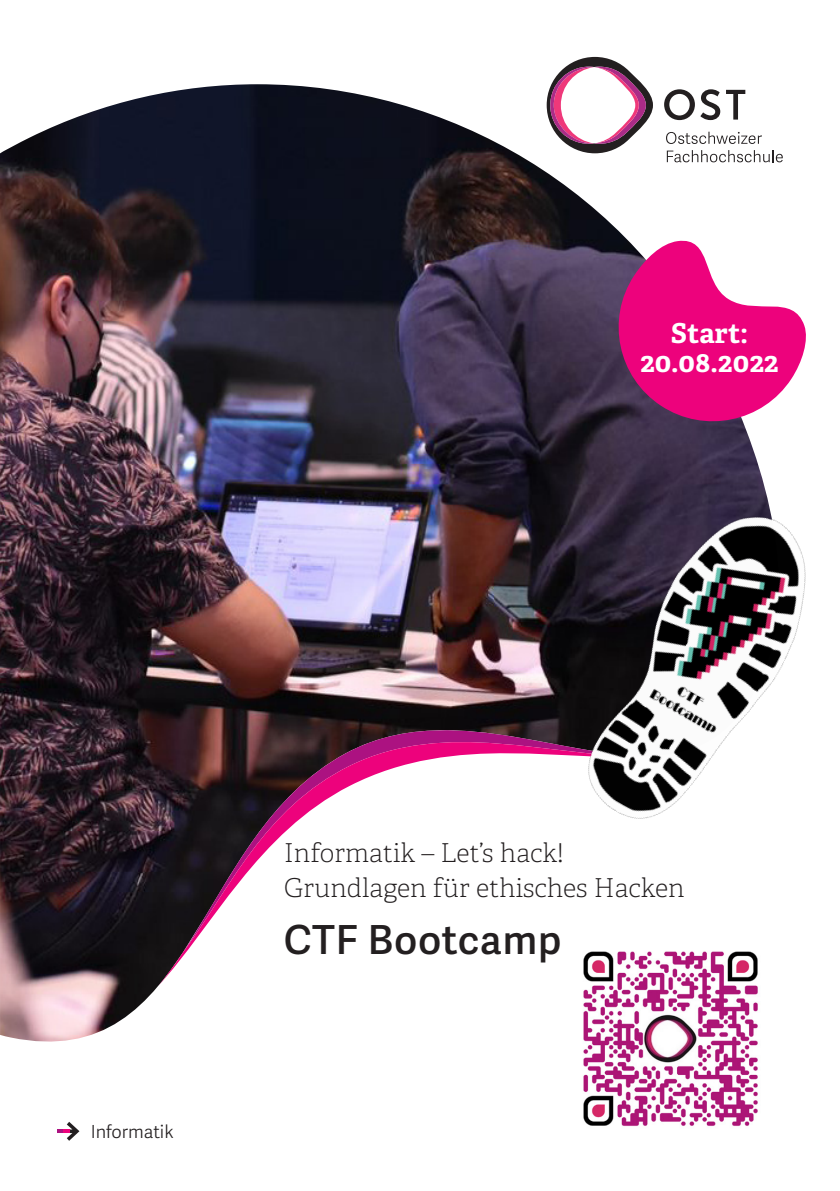
<style>
.page{position:relative;width:840px;height:1191px;background:#fff}
.page>*{position:absolute;margin:0;border:0;box-sizing:border-box;transform-origin:0 0}
.Haupttitel_klein{font:600 40px "Adelle Sans";letter-spacing:.02em;color:#231f20}
.t1{font:700 27.4px "Adelle";letter-spacing:.01em;color:#fff}
.Haupttitel_klein-2{font:100 26px/34.4px "Adelle";color:#231f20}
.Departement{font:300 18px "Adelle Sans";color:#231f20}
</style>
<div class="page">
<svg style="left:551px;top:57px;width:91px;height:27px"></svg>
<svg style="left:57px;top:1121px;width:22px;height:19px"></svg>
<img style="left:0;top:84px;width:783px;height:958px">
<svg style="left:182px;top:701px;width:331px;height:17px;fill:#0c0a0c"></svg>
<svg style="left:158px;top:718px;width:493px;height:268px"></svg>
<svg style="left:605px;top:236px;width:201px;height:198px;fill:#ed027c"></svg>
<img style="left:513px;top:460px;width:293px;height:397px">
<img style="left:575px;top:943px;width:189px;height:184px">
<p class="t1" style="left:670px;top:315px;width:78px">Start:</p>
<p class="t1" style="left:640px;top:344px;width:140px">20.08.2022</p>
<p class="Departement" style="left:91px;top:1121px;width:84px">Informatik</p>
<p class="Haupttitel_klein-2" style="left:283px;top:836px;width:402px">Informatik – Let’s hack!<br>Grundlagen für ethisches Hacken</p>
<p class="Haupttitel_klein" style="left:283px;top:916px;width:279px">CTF Bootcamp</p>
</div>
